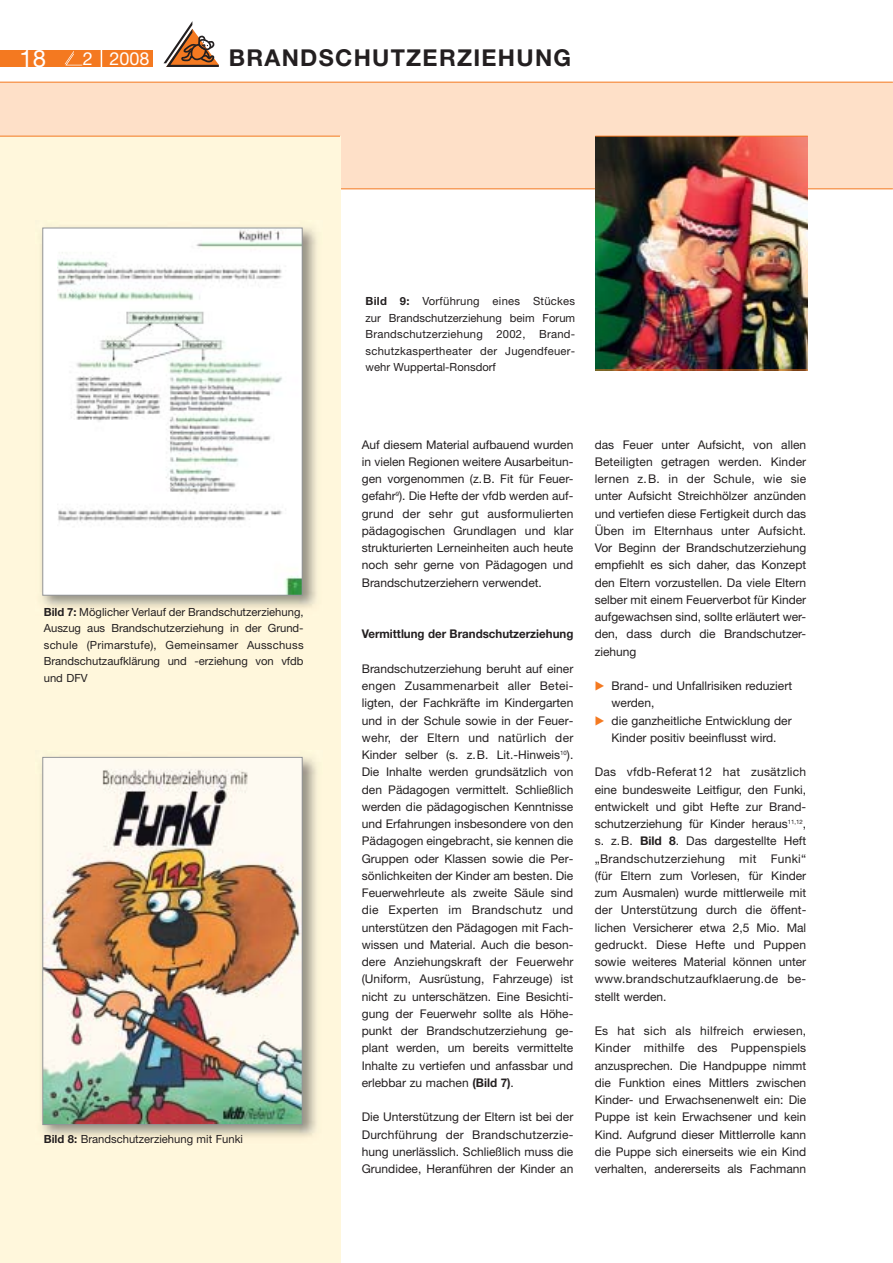
<style>
.page{position:relative;width:893px;height:1263px;background:#fff}
.page>*{position:absolute;margin:0;border:0;box-sizing:border-box;transform-origin:0 0}
.t1{font:24px "Helvetica Neue";color:#fff}
.t2{font:700 23.25px "Helvetica Neue";letter-spacing:.055em;color:#231f20}
.t3{font:18px "Helvetica Neue";color:#fff}
.t4{font:12px/17.2px "Helvetica Neue";color:#231f20;text-align:justify}
.t5{font:700 12px "Helvetica Neue";color:#231f20;scale:.96 1}
.t6{font:11.25px/16.5px "Helvetica Neue";color:#231f20;text-align:justify}
.s1{font-weight:700}
.s2{font-family:"European Pi Three";color:#f47920}
</style>
<div class="page">
<div style="left:0;top:82px;width:892px;height:106px;background:#fee0c8"></div>
<hr style="left:0;top:188px;width:892px;height:1px;background:#f47920">
<div style="left:0;top:136px;width:340px;height:1127px;background:#fff7dc"></div>
<img style="left:41px;top:227px;width:276px;height:381px">
<div style="left:43px;top:228px;width:259px;height:367px;background:#fff"></div>
<img style="left:58px;top:230px;width:243px;height:364px">
<div style="left:42px;top:228px;width:261px;height:368px;border:1px solid #939598"></div>
<img style="left:41px;top:756px;width:276px;height:381px">
<img style="left:44px;top:759px;width:257px;height:364px">
<div style="left:42px;top:757px;width:261px;height:368px;border:1px solid #939598"></div>
<img style="left:595px;top:137px;width:213px;height:233px">
<hr style="left:595px;top:136px;width:213px;height:1px;background:#f47920">
<hr style="left:595px;top:370px;width:213px;height:1px;background:#f47920">
<div style="left:0;top:50px;width:153px;height:16px;background:#f47920"></div>
<svg style="left:65px;top:51px;width:17px;height:14px"></svg>
<svg style="left:163px;top:21px;width:56px;height:46px"></svg>
<svg style="left:101px;top:50px;width:1px;height:16px"></svg>
<hr style="left:0;top:82px;width:892px;height:1px;background:#f47920">
<hr style="left:0;top:136px;width:340px;height:1px;background:#f47920">
<h1 class="t1" style="left:19px;top:49px;width:28px">18</h1>
<h3 class="t3" style="left:83px;top:52px;width:68px">2 2008</h3>
<h2 class="t2" style="left:229px;top:50px;width:344px">BRANDSCHUTZERZIEHUNG</h2>
<p class="t6" style="left:44px;top:604px;width:261px"><span class="s1">Bild 7:</span> Möglicher Verlauf der Brandschutzerziehung, Auszug aus Brandschutzerziehung in der Grund&shy;schule (Primarstufe), Gemeinsamer Ausschuss Brandschutzaufklärung und -erziehung von vfdb und DFV</p>
<p class="t6" style="left:44px;top:1132px;width:201px"><span class="s1">Bild 8:</span> Brandschutzerziehung mit Funki</p>
<p class="t6" style="left:365px;top:294px;width:211px"><span class="s1">Bild 9:</span> Vorführung eines Stückes zur Brandschutzerziehung beim Forum Brandschutzerziehung 2002, Brand&shy;schutzkaspertheater der Jugendfeuer&shy;wehr Wuppertal-Ronsdorf</p>
<p class="t4" style="left:362px;top:437px;width:213px">Auf diesem Material aufbauend wurden in vielen Regionen weitere Ausarbeitun&shy;gen vorgenommen (z.B. Fit für Feuer&shy;gefahr<sup>9</sup>). Die Hefte der vfdb werden auf&shy;grund der sehr gut ausformulierten pädagogischen Grundlagen und klar strukturierten Lerneinheiten auch heute noch sehr gerne von Pädagogen und Brandschutzerziehern verwendet.</p>
<p class="t5" style="left:362px;top:630px;width:222px">Vermittlung der Brandschutzerziehung</p>
<p class="t4" style="left:362px;top:661px;width:213px">Brandschutzerziehung beruht auf einer engen Zusammenarbeit aller Betei&shy;ligten, der Fachkräfte im Kindergarten und in der Schule sowie in der Feuer&shy;wehr, der Eltern und natürlich der Kinder selber (s. z.B. Lit.-Hinweis<sup>10</sup>).<br>Die Inhalte werden grundsätzlich von den Pädagogen vermittelt. Schließlich werden die pädagogischen Kenntnisse und Erfahrungen insbesondere von den Pädagogen eingebracht, sie kennen die Gruppen oder Klassen sowie die Per&shy;sönlichkeiten der Kinder am besten. Die Feuerwehrleute als zweite Säule sind die Experten im Brandschutz und unterstützen den Pädagogen mit Fach&shy;wissen und Material. Auch die beson&shy;dere Anziehungskraft der Feuerwehr (Uniform, Ausrüstung, Fahrzeuge) ist nicht zu unterschätzen. Eine Besichti&shy;gung der Feuerwehr sollte als Höhe&shy;punkt der Brandschutzerziehung ge&shy;plant werden, um bereits vermittelte Inhalte zu vertiefen und anfassbar und erlebbar zu machen <span class="s1">(Bild 7)</span>.</p>
<p class="t4" style="left:362px;top:1110px;width:213px">Die Unterstützung der Eltern ist bei der Durchführung der Brandschutzerzie&shy;hung unerlässlich. Schließlich muss die Grundidee, Heranführen der Kinder an</p>
<p class="t4" style="left:595px;top:437px;width:213px">das Feuer unter Aufsicht, von allen Beteiligten getragen werden. Kinder lernen z.B. in der Schule, wie sie unter Aufsicht Streichhölzer anzünden und vertiefen diese Fertigkeit durch das Üben im Elternhaus unter Aufsicht.<br>Vor Beginn der Brandschutzerziehung empfiehlt es sich daher, das Konzept den Eltern vorzustellen. Da viele Eltern selber mit einem Feuerverbot für Kinder aufgewachsen sind, sollte erläutert wer&shy;den, dass durch die Brandschutzer&shy;ziehung</p>
<p class="t4" style="left:611px;top:678px;width:182px;text-indent:-17px"><span class="s2">-</span> Brand- und Unfallrisiken reduziert werden,</p>
<p class="t4" style="left:595px;top:713px;width:198px;text-align:center"><span class="s2">-</span> die ganzheitliche Entwicklung der<br>Kinder positiv beeinflusst wird.</p>
<p class="t4" style="left:595px;top:765px;width:213px">Das vfdb-Referat12 hat zusätzlich eine bundesweite Leitfigur, den Funki, entwickelt und gibt Hefte zur Brand&shy;schutzerziehung für Kinder heraus<sup>11,12</sup>, s. z.B. <span class="s1">Bild 8</span>. Das dargestellte Heft „Brandschutzerziehung mit Funki“ (für Eltern zum Vorlesen, für Kinder zum Ausmalen) wurde mittlerweile mit der Unterstützung durch die öffent&shy;lichen Versicherer etwa 2,5 Mio. Mal gedruckt. Diese Hefte und Puppen sowie weiteres Material können unter www.brandschutzaufklaerung.de be&shy;stellt werden.</p>
<p class="t4" style="left:595px;top:1023px;width:213px">Es hat sich als hilfreich erwiesen, Kinder mithilfe des Puppenspiels anzusprechen. Die Handpuppe nimmt die Funktion eines Mittlers zwischen Kinder- und Erwachsenenwelt ein: Die Puppe ist kein Erwachsener und kein Kind. Aufgrund dieser Mittlerrolle kann die Puppe sich einerseits wie ein Kind verhalten, andererseits als Fachmann</p>
</div>
